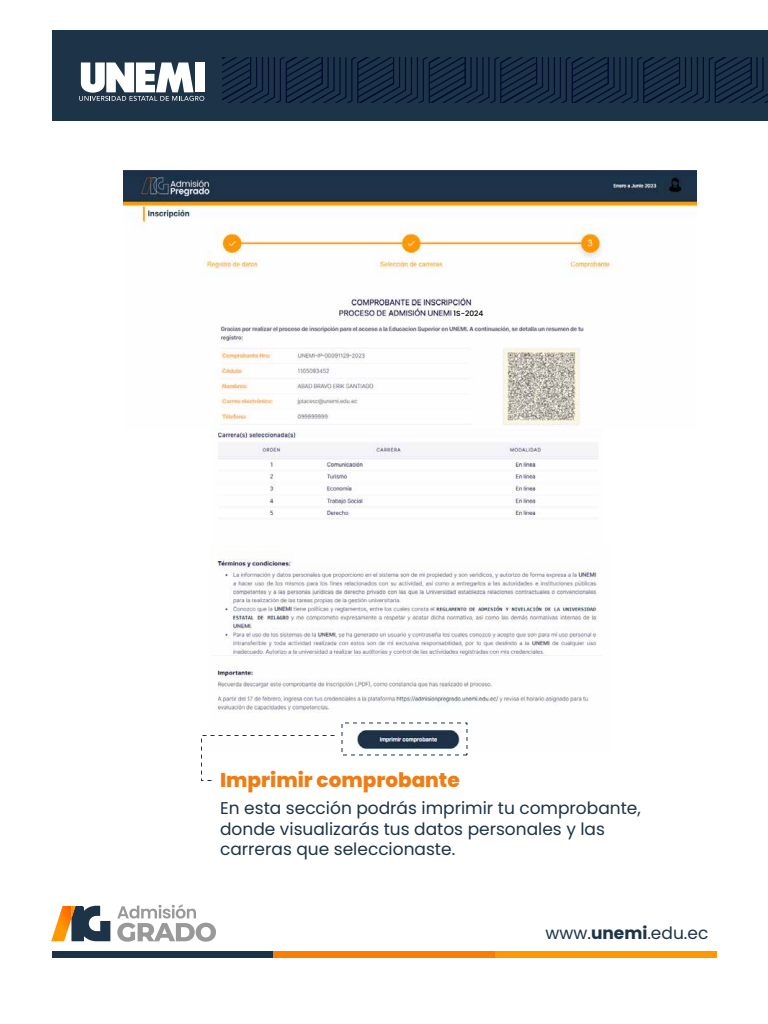
<style>
.page{position:relative;width:768px;height:1024px;background:#fff}
.page>*{position:absolute;margin:0;border:0;box-sizing:border-box;transform-origin:0 0}
.t1{font:800 20px "Poppins";color:#ee7d16}
.t2{font:17px/20.4px "Poppins";color:#1d3347}
.t3{font:500 7.5px "Poppins";color:#000}
.s1{font-weight:700}
</style>
<div class="page">
<div style="left:52px;top:30px;width:716px;height:91px;background:#1d3347"></div>
<div style="left:195px;top:63px;width:10px;height:29px;background:#fff"></div>
<svg style="left:79px;top:63px;width:125px;height:38px"></svg>
<svg style="left:222px;top:57px;width:546px;height:46px"></svg>
<img style="left:124px;top:171px;width:573px;height:254px">
<img style="left:217px;top:668px;width:372px;height:82px">
<img style="left:217px;top:431px;width:381px;height:225px">
<svg style="left:201px;top:734px;width:135px;height:47px"></svg>
<div style="left:453px;top:309px;width:32px;height:9px;background:#fff"></div>
<div style="left:52px;top:951px;width:222px;height:6px;background:#1c3247"></div>
<div style="left:273px;top:951px;width:222px;height:6px;background:#fc7e00"></div>
<div style="left:495px;top:951px;width:221px;height:6px;background:#fe9900"></div>
<svg style="left:51px;top:906px;width:59px;height:35px"></svg>
<svg style="left:117px;top:904px;width:99px;height:38px"></svg>
<p class="t3" style="left:454px;top:309px;width:31px">1S-2024</p>
<p class="t1" style="left:220px;top:768px;width:241px">Imprimir comprobante</p>
<p class="t2" style="left:220px;top:798px;width:422px">En esta sección podrás imprimir tu comprobante, donde visualizarás tus datos personales y las carreras que seleccionaste.</p>
<p class="t2" style="left:546px;top:923px;width:164px">www.<span class="s1">unemi</span>.edu.ec</p>
</div>
